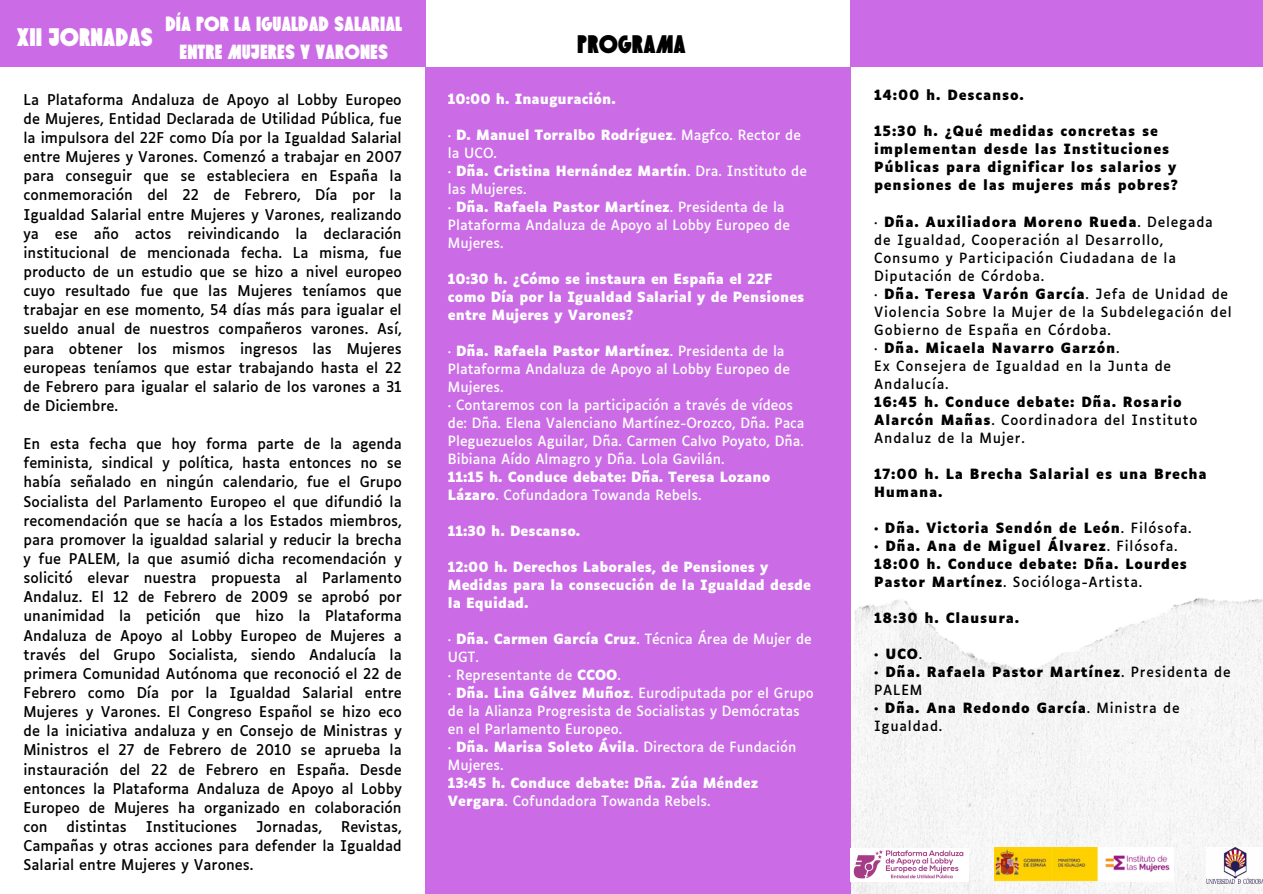
<style>
.page{position:relative;width:1263px;height:894px;background:#fff}
.page>*{position:absolute;margin:0;border:0;box-sizing:border-box;transform-origin:0 0}
.t1{font:25.35px "ST Komsomol";color:#fff}
.t2{font:25.35px "ST Komsomol";color:#000}
.t3{font:20.4px/27.9px "ST Komsomol";color:#fff;text-align:center}
.t4{font:14.25px/19.2px "Luciole";color:#000;text-align:justify}
.t5{font:13.5px/18px "Luciole";color:#fff}
.t6{font:700 13.5px/18px "Luciole";letter-spacing:.06em;color:#000}
.t7{font:700 13.5px/18px "Luciole";color:#fff}
.t8{font:13.5px/18px "Luciole";letter-spacing:.06em;color:#000}
.s1{font-weight:400}
.s2{font-weight:700}
</style>
<div class="page">
<img style="left:850px;top:594px;width:413px;height:299px">
<div style="left:425px;top:0;width:425px;height:893px;background:#cb6ce6"></div>
<div style="left:425px;top:0;width:425px;height:67px;background:#fff"></div>
<div style="left:0;top:0;width:425px;height:67px;background:#cb6ce6"></div>
<div style="left:850px;top:0;width:413px;height:67px;background:#cb6ce6"></div>
<img style="left:850px;top:847px;width:118px;height:34px">
<img style="left:1206px;top:847px;width:57px;height:35px">
<img style="left:994px;top:847px;width:179px;height:34px">
<h1 class="t3" style="left:165px;top:9px;width:238px">DÍA POR LA IGUALDAD SALARIAL<br>ENTRE MUJERES Y VARONES</h1>
<p class="t4" style="left:24px;top:91px;width:380px">La Plataforma Andaluza de Apoyo al Lobby Europeo de Mujeres, Entidad Declarada de Utilidad Pública, fue la impulsora del 22F como Día por la Igualdad Salarial entre Mujeres y Varones. Comenzó a trabajar en 2007 para conseguir que se estableciera en España la conmemoración del 22 de Febrero, Día por la Igualdad Salarial entre Mujeres y Varones, realizando ya ese año actos reivindicando la declaración institucional de mencionada fecha. La misma, fue producto de un estudio que se hizo a nivel europeo cuyo resultado fue que las Mujeres teníamos que trabajar en ese momento, 54 días más para igualar el sueldo anual de nuestros compañeros varones. Así, para obtener los mismos ingresos las Mujeres europeas teníamos que estar trabajando hasta el 22 de Febrero para igualar el salario de los varones a 31 de Diciembre.</p>
<p class="t4" style="left:24px;top:435px;width:380px">En esta fecha que hoy forma parte de la agenda feminista, sindical y política, hasta entonces no se había señalado en ningún calendario, fue el Grupo Socialista del Parlamento Europeo el que difundió la recomendación que se hacía a los Estados miembros, para promover la igualdad salarial y reducir la brecha y fue PALEM, la que asumió dicha recomendación y solicitó elevar nuestra propuesta al Parlamento Andaluz. El 12 de Febrero de 2009 se aprobó por unanimidad la petición que hizo la Plataforma Andaluza de Apoyo al Lobby Europeo de Mujeres a través del Grupo Socialista, siendo Andalucía la primera Comunidad Autónoma que reconoció el 22 de Febrero como Día por la Igualdad Salarial entre Mujeres y Varones. El Congreso Español se hizo eco de la iniciativa andaluza y en Consejo de Ministras y Ministros el 27 de Febrero de 2010 se aprueba la instauración del 22 de Febrero en España. Desde entonces la Plataforma Andaluza de Apoyo al Lobby Europeo de Mujeres ha organizado en colaboración con</p>
<h2 class="t1" style="left:17px;top:22px;width:138px">XII JORNADAS</h2>
<p class="t4" style="left:24px;top:818px;width:380px;text-indent:318px">Revistas, Campañas y otras acciones para defender la Igualdad Salarial entre Mujeres y Varones.</p>
<p class="t4" style="left:67px;top:818px;width:62px">distintas</p>
<p class="t4" style="left:146px;top:818px;width:93px">Instituciones</p>
<p class="t4" style="left:256px;top:818px;width:67px">Jornadas,</p>
<p class="t2" style="left:577px;top:30px;width:110px">PROGRAMA</p>
<h1 class="t7" style="left:448px;top:91px;width:169px">10:00 h. Inauguración.</h1>
<h3 class="t7" style="left:448px;top:127px;width:354px"><span class="s1">·</span> D. Manuel Torralbo Rodríguez<span class="s1">. Magfco. Rector de la UCO.</span></h3>
<p class="t5" style="left:448px;top:163px;width:361px">· <span class="s2">Dña. Cristina Hernández Martín</span>. Dra. Instituto de las Mujeres.</p>
<p class="t5" style="left:448px;top:199px;width:344px">· <span class="s2">Dña. Rafaela Pastor Martínez</span>. Presidenta de la<br>Plataforma Andaluza de Apoyo al Lobby Europeo de<br>Mujeres.</p>
<p class="t7" style="left:448px;top:271px;width:358px">10:30 h. ¿Cómo se instaura en España el 22F como Día por la Igualdad Salarial y de Pensiones entre Mujeres y Varones?</p>
<h3 class="t5" style="left:448px;top:343px;width:344px">· <span class="s2">Dña. Rafaela Pastor Martínez</span>. Presidenta de la<br>Plataforma Andaluza de Apoyo al Lobby Europeo de<br>Mujeres.</h3>
<p class="t5" style="left:448px;top:396px;width:358px">· Contaremos con la participación a través de vídeos de: Dña. Elena Valenciano Martínez-Orozco, Dña. Paca Pleguezuelos Aguilar, Dña. Carmen Calvo Poyato, Dña.<br>Bibiana Aído Almagro y Dña. Lola Gavilán.</p>
<p class="t7" style="left:448px;top:468px;width:324px">11:15 h. Conduce debate: Dña. Teresa Lozano<br>Lázaro<span class="s1">. Cofundadora Towanda Rebels.</span></p>
<p class="t7" style="left:448px;top:522px;width:134px">11:30 h. Descanso.</p>
<h3 class="t7" style="left:448px;top:558px;width:365px">12:00 h. Derechos Laborales, de Pensiones y<br>Medidas para la consecución de la Igualdad desde la Equidad.</h3>
<h3 class="t5" style="left:448px;top:630px;width:365px">· <span class="s2">Dña. Carmen García Cruz</span>. Técnica Área de Mujer de<br>UGT.</h3>
<p class="t5" style="left:448px;top:666px;width:175px">· Representante de <span class="s2">CCOO</span>.</p>
<p class="t5" style="left:448px;top:684px;width:367px">· <span class="s2">Dña. Lina Gálvez Muñoz</span>. Eurodiputada por el Grupo de la Alianza Progresista de Socialistas y Demócratas en el Parlamento Europeo.</p>
<p class="t5" style="left:448px;top:738px;width:350px">· <span class="s2">Dña. Marisa Soleto Ávila</span>. Directora de Fundación<br>Mujeres.</p>
<p class="t7" style="left:448px;top:774px;width:312px">13:45 h. Conduce debate: Dña. Zúa Méndez<br>Vergara<span class="s1">. Cofundadora Towanda Rebels.</span></p>
<p class="t6" style="left:874px;top:87px;width:151px">14:00 h. Descanso.</p>
<h3 class="t6" style="left:874px;top:123px;width:305px">15:30 h. ¿Qué medidas concretas se implementan desde las Instituciones Públicas para dignificar los salarios y pensiones de las mujeres más pobres?</h3>
<h3 class="t8" style="left:874px;top:213px;width:340px">· <span class="s2">Dña. Auxiliadora Moreno Rueda</span>. Delegada de Igualdad, Cooperación al Desarrollo, Consumo y Participación Ciudadana de la Diputación de Córdoba.</h3>
<p class="t8" style="left:874px;top:285px;width:359px">· <span class="s2">Dña. Teresa Varón García</span>. Jefa de Unidad de<br>Violencia Sobre la Mujer de la Subdelegación del<br>Gobierno de España en Córdoba.</p>
<p class="t6" style="left:874px;top:339px;width:247px"><span class="s1">·</span> Dña. Micaela Navarro Garzón<span class="s1">.</span></p>
<p class="t8" style="left:874px;top:357px;width:298px">Ex Consejera de Igualdad en la Junta de<br>Andalucía.</p>
<p class="t6" style="left:874px;top:393px;width:325px">16:45 h. Conduce debate: Dña. Rosario<br>Alarcón Mañas<span class="s1">. Coordinadora del Instituto<br>Andaluz de la Mujer.</span></p>
<p class="t6" style="left:874px;top:465px;width:334px">17:00 h. La Brecha Salarial es una Brecha<br>Humana.</p>
<h3 class="t6" style="left:874px;top:519px;width:319px">· Dña. Victoria Sendón de León<span class="s1">. Filósofa.</span></h3>
<p class="t6" style="left:874px;top:537px;width:305px">· Dña. Ana de Miguel Álvarez<span class="s1">. Filósofa.</span></p>
<p class="t6" style="left:874px;top:555px;width:314px">18:00 h. Conduce debate: Dña. Lourdes<br>Pastor Martínez<span class="s1">. Socióloga-Artista.</span></p>
<p class="t6" style="left:874px;top:609px;width:146px">18:30 h. Clausura.</p>
<h3 class="t6" style="left:874px;top:645px;width:50px">· UCO<span class="s1">.</span></h3>
<p class="t6" style="left:874px;top:663px;width:358px">· Dña. Rafaela Pastor Martínez<span class="s1">. Presidenta de<br>PALEM</span></p>
<p class="t6" style="left:874px;top:699px;width:307px">· Dña. Ana Redondo García<span class="s1">. Ministra de<br>Igualdad.</span></p>
</div>
